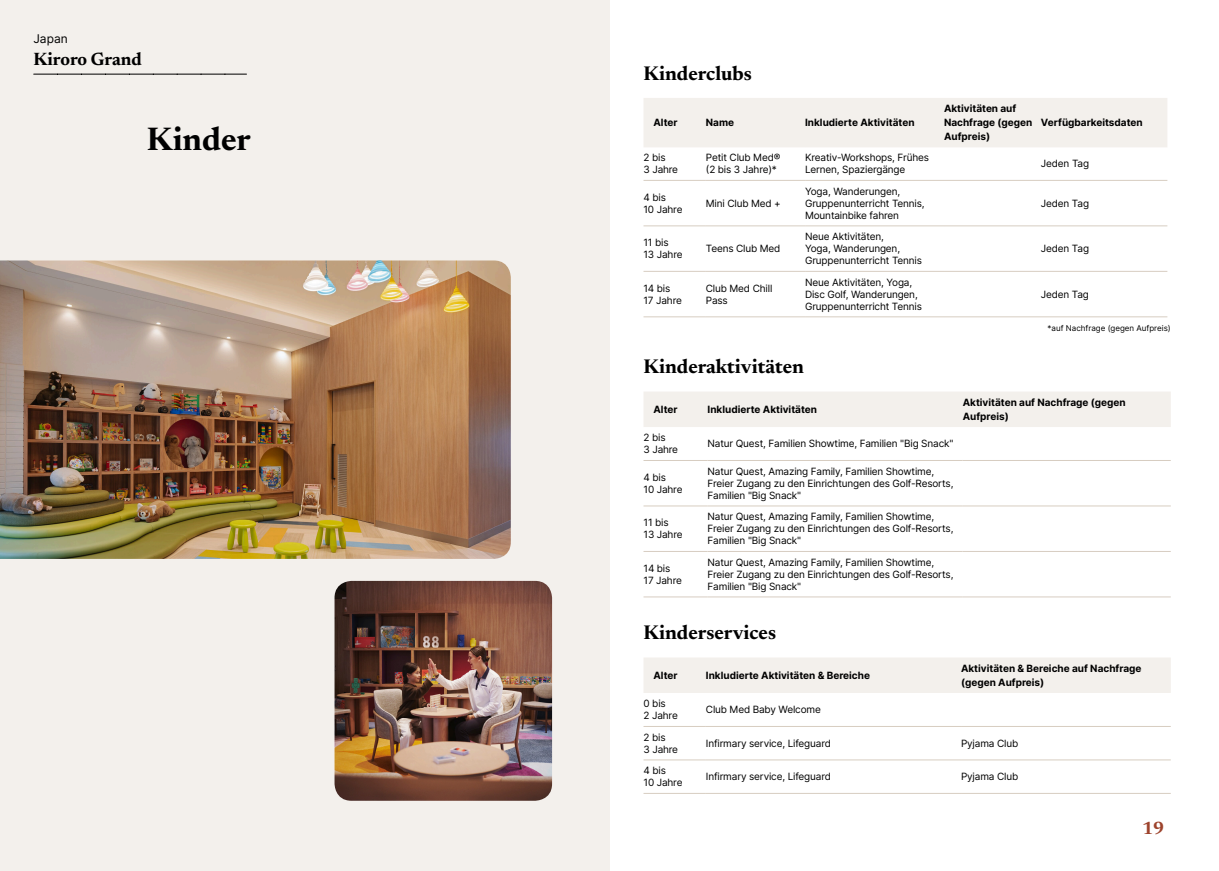
<style>
.page{position:relative;width:1219px;height:871px;background:#fff}
.page>*{position:absolute;margin:0;border:0;box-sizing:border-box;transform-origin:0 0}
.t1{font:700 33px "Newsreader 24 pt";color:#000}
.t2{font:700 20px "Newsreader 24 pt";color:#000}
.t3{font:700 18px "Newsreader 24 pt";color:#000}
.t4{font:700 18px "Newsreader 24 pt";color:#9d432c}
.t5{font:12px "Inter";color:#000}
.t6{font:10px/12px "Inter";letter-spacing:-.015em;color:#000}
.t7{font:700 10px/14px "Inter";color:#000}
.t8{font:8px "Inter";color:#000}
</style>
<div class="page">
<div style="left:0;top:0;width:609px;height:870px;background:#f3f0ec"></div>
<img style="left:0;top:260px;width:511px;height:298px">
<img style="left:334px;top:580px;width:218px;height:220px">
<svg style="left:34px;top:74px;width:213px;height:1px"></svg>
<div style="left:644px;top:98px;width:523px;height:49px;background:#f3f0ec"></div>
<hr style="left:643px;top:180px;width:63px;height:1px;background:#d7cdc1">
<hr style="left:706px;top:180px;width:99px;height:1px;background:#d7cdc1">
<hr style="left:805px;top:180px;width:139px;height:1px;background:#d7cdc1">
<hr style="left:944px;top:180px;width:97px;height:1px;background:#d7cdc1">
<hr style="left:1041px;top:180px;width:126px;height:1px;background:#d7cdc1">
<hr style="left:643px;top:225px;width:63px;height:1px;background:#d7cdc1">
<hr style="left:706px;top:225px;width:99px;height:1px;background:#d7cdc1">
<hr style="left:805px;top:225px;width:139px;height:1px;background:#d7cdc1">
<hr style="left:944px;top:225px;width:97px;height:1px;background:#d7cdc1">
<hr style="left:1041px;top:225px;width:126px;height:1px;background:#d7cdc1">
<hr style="left:643px;top:271px;width:63px;height:1px;background:#d7cdc1">
<hr style="left:706px;top:271px;width:99px;height:1px;background:#d7cdc1">
<hr style="left:805px;top:271px;width:139px;height:1px;background:#d7cdc1">
<hr style="left:944px;top:271px;width:97px;height:1px;background:#d7cdc1">
<hr style="left:1041px;top:271px;width:126px;height:1px;background:#d7cdc1">
<hr style="left:643px;top:316px;width:63px;height:1px;background:#d7cdc1">
<hr style="left:706px;top:316px;width:99px;height:1px;background:#d7cdc1">
<hr style="left:805px;top:316px;width:139px;height:1px;background:#d7cdc1">
<hr style="left:944px;top:316px;width:97px;height:1px;background:#d7cdc1">
<hr style="left:1041px;top:316px;width:126px;height:1px;background:#d7cdc1">
<div style="left:644px;top:392px;width:527px;height:35px;background:#f3f0ec"></div>
<hr style="left:643px;top:460px;width:65px;height:1px;background:#d7cdc1">
<hr style="left:708px;top:460px;width:255px;height:1px;background:#d7cdc1">
<hr style="left:963px;top:460px;width:208px;height:1px;background:#d7cdc1">
<hr style="left:643px;top:505px;width:65px;height:1px;background:#d7cdc1">
<hr style="left:708px;top:505px;width:255px;height:1px;background:#d7cdc1">
<hr style="left:963px;top:505px;width:208px;height:1px;background:#d7cdc1">
<hr style="left:643px;top:550px;width:65px;height:1px;background:#d7cdc1">
<hr style="left:708px;top:550px;width:255px;height:1px;background:#d7cdc1">
<hr style="left:963px;top:550px;width:208px;height:1px;background:#d7cdc1">
<hr style="left:643px;top:596px;width:65px;height:1px;background:#d7cdc1">
<hr style="left:708px;top:596px;width:255px;height:1px;background:#d7cdc1">
<hr style="left:963px;top:596px;width:208px;height:1px;background:#d7cdc1">
<div style="left:644px;top:658px;width:527px;height:34px;background:#f3f0ec"></div>
<hr style="left:643px;top:725px;width:63px;height:1px;background:#d7cdc1">
<hr style="left:706px;top:725px;width:255px;height:1px;background:#d7cdc1">
<hr style="left:961px;top:725px;width:210px;height:1px;background:#d7cdc1">
<hr style="left:643px;top:759px;width:63px;height:1px;background:#d7cdc1">
<hr style="left:706px;top:759px;width:255px;height:1px;background:#d7cdc1">
<hr style="left:961px;top:759px;width:210px;height:1px;background:#d7cdc1">
<hr style="left:643px;top:792px;width:63px;height:1px;background:#d7cdc1">
<hr style="left:706px;top:792px;width:255px;height:1px;background:#d7cdc1">
<hr style="left:961px;top:792px;width:210px;height:1px;background:#d7cdc1">
<p class="t5" style="left:33px;top:30px;width:36px">Japan</p>
<h3 class="t3" style="left:33px;top:46px;width:110px">Kiroro Grand</h3>
<h1 class="t1" style="left:147px;top:115px;width:105px">Kinder</h1>
<h2 class="t2" style="left:643px;top:59px;width:110px">Kinderclubs</h2>
<p class="t7" style="left:653px;top:115px;width:26px">Alter</p>
<p class="t7" style="left:706px;top:115px;width:30px">Name</p>
<p class="t7" style="left:805px;top:115px;width:111px">Inkludierte Aktivitäten</p>
<p class="t7" style="left:944px;top:101px;width:90px">Aktivitäten auf<br>Nachfrage (gegen<br>Aufpreis)</p>
<p class="t7" style="left:1041px;top:115px;width:103px">Verfügbarkeitsdaten</p>
<p class="t6" style="left:643px;top:151px;width:36px">2 bis<br>3 Jahre</p>
<p class="t6" style="left:706px;top:151px;width:76px">Petit Club Med® (2 bis 3 Jahre)*</p>
<p class="t6" style="left:805px;top:151px;width:126px">Kreativ-Workshops, Frühes<br>Lernen, Spaziergänge</p>
<p class="t6" style="left:1041px;top:157px;width:50px">Jeden Tag</p>
<p class="t6" style="left:643px;top:191px;width:41px">4 bis<br>10 Jahre</p>
<p class="t6" style="left:706px;top:197px;width:76px">Mini Club Med +</p>
<p class="t6" style="left:805px;top:185px;width:121px">Yoga, Wanderungen,<br>Gruppenunterricht Tennis,<br>Mountainbike fahren</p>
<p class="t6" style="left:1041px;top:197px;width:50px">Jeden Tag</p>
<p class="t6" style="left:643px;top:236px;width:41px">11 bis<br>13 Jahre</p>
<p class="t6" style="left:706px;top:242px;width:76px">Teens Club Med</p>
<p class="t6" style="left:805px;top:230px;width:118px">Neue Aktivitäten,<br>Yoga, Wanderungen,<br>Gruppenunterricht Tennis</p>
<p class="t6" style="left:643px;top:282px;width:40px">14 bis<br>17 Jahre</p>
<p class="t6" style="left:706px;top:282px;width:68px">Club Med Chill<br>Pass</p>
<p class="t6" style="left:805px;top:276px;width:118px">Neue Aktivitäten, Yoga,<br>Disc Golf, Wanderungen,<br>Gruppenunterricht Tennis</p>
<p class="t6" style="left:1041px;top:242px;width:50px">Jeden Tag</p>
<p class="t6" style="left:1041px;top:288px;width:50px">Jeden Tag</p>
<p class="t8" style="left:1047px;top:322px;width:125px">*auf Nachfrage (gegen Aufpreis)</p>
<h2 class="t2" style="left:643px;top:352px;width:162px">Kinderaktivitäten</h2>
<p class="t7" style="left:653px;top:402px;width:26px">Alter</p>
<p class="t7" style="left:708px;top:402px;width:111px">Inkludierte Aktivitäten</p>
<p class="t7" style="left:963px;top:395px;width:165px">Aktivitäten auf Nachfrage (gegen<br>Aufpreis)</p>
<p class="t6" style="left:643px;top:431px;width:36px">2 bis<br>3 Jahre</p>
<p class="t6" style="left:708px;top:437px;width:247px">Natur Quest, Familien Showtime, Familien "Big Snack"</p>
<p class="t6" style="left:643px;top:471px;width:41px">4 bis<br>10 Jahre</p>
<p class="t6" style="left:708px;top:465px;width:247px">Natur Quest, Amazing Family, Familien Showtime,<br>Freier Zugang zu den Einrichtungen des Golf-Resorts,<br>Familien "Big Snack"</p>
<p class="t6" style="left:643px;top:516px;width:41px">11 bis<br>13 Jahre</p>
<p class="t6" style="left:708px;top:510px;width:247px">Natur Quest, Amazing Family, Familien Showtime,<br>Freier Zugang zu den Einrichtungen des Golf-Resorts,<br>Familien "Big Snack"</p>
<p class="t6" style="left:643px;top:561px;width:40px">14 bis<br>17 Jahre</p>
<p class="t6" style="left:708px;top:555px;width:247px">Natur Quest, Amazing Family, Familien Showtime,<br>Freier Zugang zu den Einrichtungen des Golf-Resorts,<br>Familien "Big Snack"</p>
<h2 class="t2" style="left:643px;top:618px;width:134px">Kinderservices</h2>
<p class="t7" style="left:653px;top:667px;width:26px">Alter</p>
<p class="t7" style="left:706px;top:667px;width:166px">Inkludierte Aktivitäten &amp; Bereiche</p>
<p class="t7" style="left:961px;top:660px;width:182px">Aktivitäten &amp; Bereiche auf Nachfrage (gegen Aufpreis)</p>
<p class="t6" style="left:643px;top:697px;width:36px">0 bis<br>2 Jahre</p>
<p class="t6" style="left:706px;top:703px;width:116px">Club Med Baby Welcome</p>
<p class="t6" style="left:643px;top:730px;width:36px">2 bis<br>3 Jahre</p>
<p class="t6" style="left:706px;top:736px;width:127px">Infirmary service, Lifeguard</p>
<p class="t6" style="left:961px;top:736px;width:59px">Pyjama Club</p>
<p class="t6" style="left:643px;top:764px;width:41px">4 bis<br>10 Jahre</p>
<p class="t6" style="left:706px;top:770px;width:127px">Infirmary service, Lifeguard</p>
<p class="t6" style="left:961px;top:770px;width:59px">Pyjama Club</p>
<h3 class="t4" style="left:1142px;top:814px;width:24px">19</h3>
</div>
